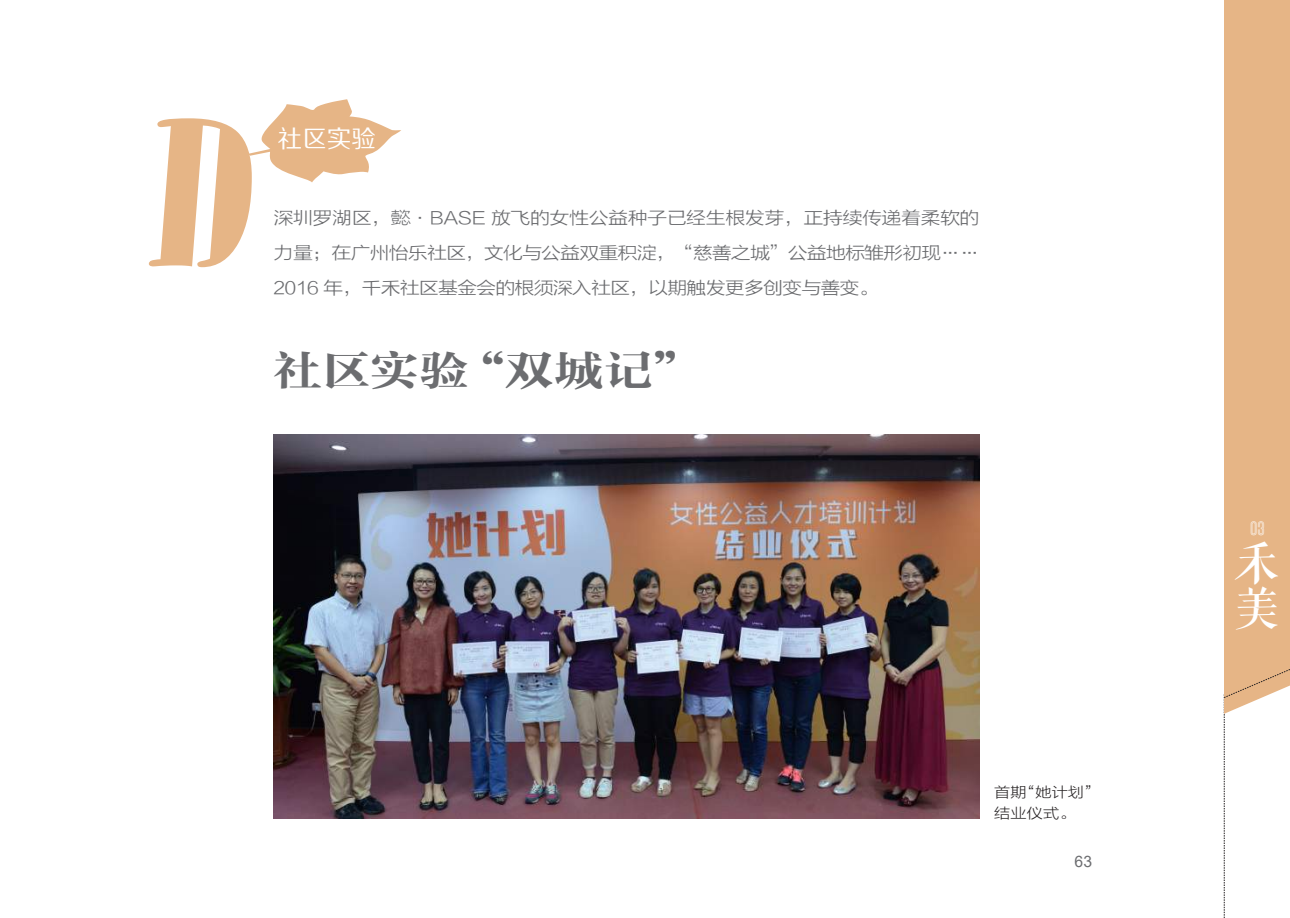
<style>
.page{position:relative;width:1290px;height:918px;background:#fff}
.page>*{position:absolute;margin:0;border:0;box-sizing:border-box;transform-origin:0 0}
.t1{font:44.98px/45px "FZQKBYSJW NFDS GB1 0";color:#fff}
.t2{font:42px "FZCYSK GBK1 0";letter-spacing:.03em;color:#6c6d70;scale:1.15 1}
.t3{font:24.5px "FZZHJW NFDS GB1 0";color:#fff}
.t4{font:17.5px/35px "FZLTXHK";letter-spacing:-.05em;color:#6c6d70;text-align:justify;scale:1.15 1}
.t5{font:16.28px "Marquee Moon";color:#fff}
.t6{font:15.75px "Arial";color:#6c6d70}
.t7{font:14px/21px "FZLTXHK NFDS GBK1 0";letter-spacing:.01em;color:#231f20;scale:1.15 1}
</style>
<div class="page">
<svg style="left:1223px;top:0;width:67px;height:918px"></svg>
<img style="left:274px;top:435px;width:706px;height:384px">
<svg style="left:149px;top:99px;width:252px;height:168px"></svg>
<h3 class="t3" style="left:278px;top:125px;width:99px">社区实验</h3>
<p class="t4" style="left:274px;top:200px;width:616px">深圳罗湖区，懿·BASE 放飞的女性公益种子已经生根发芽，正持续传递着柔软的力量；在广州怡乐社区，文化与公益双重积淀，“慈善之城”公益地标雏形初现…… 2016 年，千禾社区基金会的根须深入社区，以期触发更多创变与善变。</p>
<h2 class="t2" style="left:274px;top:348px;width:373px">社区实验“双城记”</h2>
<p class="t7" style="left:994px;top:782px;width:94px">首期“她计划”结业仪式。</p>
<p class="t6" style="left:1074px;top:850px;width:19px">63</p>
<p class="t5" style="left:1250px;top:520px;width:16px">03</p>
<h1 class="t1" style="left:1234px;top:542px;width:45px">禾美</h1>
</div>
